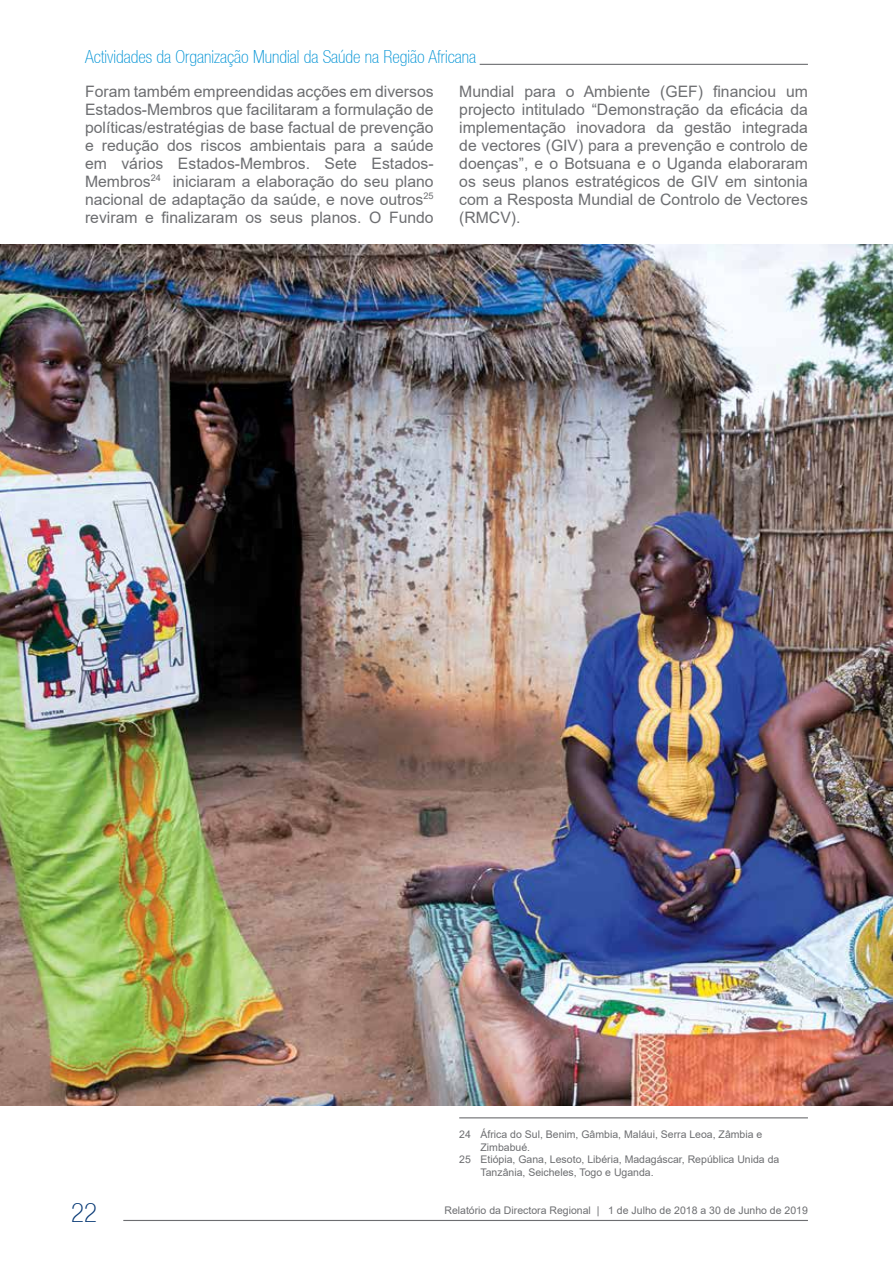
<style>
.page{position:relative;width:893px;height:1263px;background:#fff}
.page>*{position:absolute;margin:0;border:0;box-sizing:border-box;transform-origin:0 0}
.t1{font:100 condensed 27px "Helvetica 37";color:#043673}
.t2{font:100 condensed 18px "Helvetica 37";color:#0093d5}
.t3{font:15.75px/18px "Arial";color:#6d6e71;text-align:justify}
.t4{font:10.5px "Arial";color:#6d6e71}
</style>
<div class="page">
<hr style="left:123px;top:1220px;width:685px;height:1px;background:#6d6e71">
<hr style="left:480px;top:64px;width:328px;height:1px;background:#6d6e71">
<img style="left:0;top:245px;width:893px;height:860px">
<hr style="left:459px;top:1117px;width:349px;height:1px;background:#6d6e71">
<p class="t2" style="left:85px;top:47px;width:393px">Actividades da Organização Mundial da Saúde na Região Africana</p>
<p class="t3" style="left:85px;top:82px;width:350px">Foram também empreendidas acções em diversos Estados-Membros que facilitaram a formulação de políticas/estratégias de base factual de prevenção e redução dos riscos ambientais para a saúde em vários Estados-Membros. Sete Estados-Membros<sup>24</sup> iniciaram a elaboração do seu plano nacional de adaptação da saúde, e nove outros<sup>25 </sup>reviram e finalizaram os seus planos. O Fundo</p>
<p class="t3" style="left:459px;top:82px;width:350px">Mundial para o Ambiente (GEF) financiou um projecto intitulado “Demonstração da eficácia da implementação inovadora da gestão integrada de vectores (GIV) para a prevenção e controlo de doenças”, e o Botsuana e o Uganda elaboraram os seus planos estratégicos de GIV em sintonia com a Resposta Mundial de Controlo de Vectores (RMCV).</p>
<h1 class="t1" style="left:71px;top:1197px;width:27px">22</h1>
<p class="t4" style="left:459px;top:1127px;width:305px">24 África do Sul, Benim, Gâmbia, Maláui, Serra Leoa, Zâmbia e</p>
<p class="t4" style="left:480px;top:1139px;width:51px">Zimbabué.</p>
<p class="t4" style="left:459px;top:1152px;width:322px">25 Etiópia, Gana, Lesoto, Libéria, Madagáscar, República Unida da</p>
<p class="t4" style="left:480px;top:1165px;width:175px">Tanzânia, Seicheles, Togo e Uganda.</p>
<p class="t4" style="left:444px;top:1203px;width:365px">Relatório da Directora Regional | 1 de Julho de 2018 a 30 de Junho de 2019</p>
</div>
